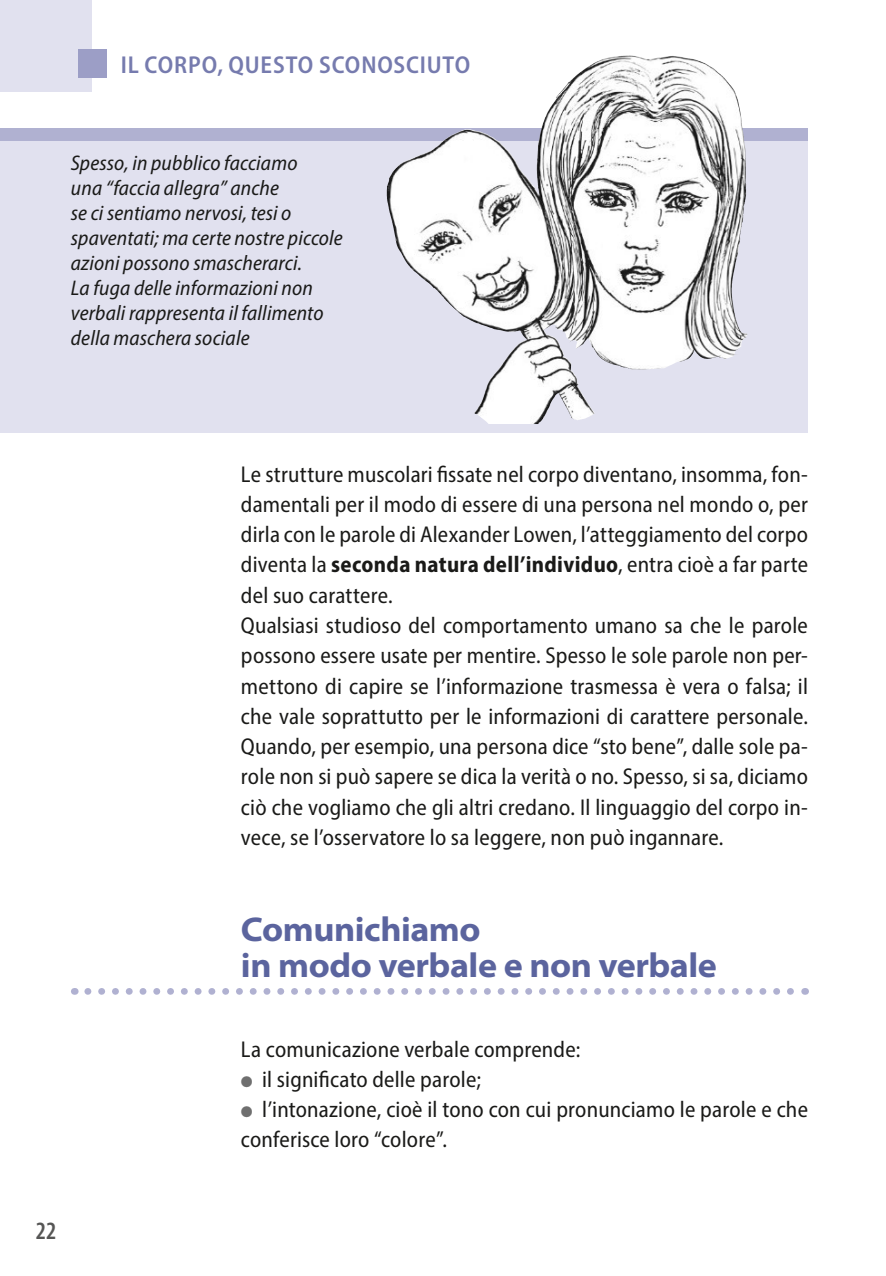
<style>
.page{position:relative;width:886px;height:1276px;background:#fff}
.page>*{position:absolute;margin:0;border:0;box-sizing:border-box;transform-origin:0 0}
.t1{font:700 semi-expanded 34.5px/36px "Myriad Pro";letter-spacing:-.015em;color:#5b649e}
.t2{font:600 condensed 25px "Myriad Pro";color:#565655}
.t3{font:600 semi-condensed 24.5px "Myriad Pro";letter-spacing:.035em;color:#767bae}
.t4{font:semi-condensed 23px/30.2px "Myriad Pro";letter-spacing:.01em;color:#1a1a18}
.t5{font:italic semi-condensed 21.25px/25px "Myriad Pro";letter-spacing:.005em;color:#1a1a18}
.s1{font-weight:700}
.s2{color:#6f6f6f}
</style>
<div class="page">
<div style="left:0;top:0;width:92px;height:92px;background:#e1e1ef"></div>
<div style="left:78px;top:50px;width:28px;height:28px;background:#9c9ec6"></div>
<svg style="left:88px;top:988px;width:706px;height:6px"></svg>
<svg style="left:0;top:140px;width:808px;height:293px;fill:#e1e1ef"></svg>
<svg style="left:0;top:128px;width:808px;height:12px;fill:#b0b1d1"></svg>
<img style="left:556px;top:55px;width:73px;height:43px">
<p class="t3" style="left:121px;top:50px;width:351px">IL CORPO, QUESTO SCONOSCIUTO</p>
<p class="t5" style="left:71px;top:152px;width:273px">Spesso, in pubblico facciamo<br>una “faccia allegra” anche<br>se ci sentiamo nervosi, tesi o spaventati; ma certe nostre piccole azioni possono smascherarci.<br>La fuga delle informazioni non verbali rappresenta il fallimento della maschera sociale</p>
<p class="t2" style="left:36px;top:1216px;width:22px">22</p>
<p class="t4" style="left:241px;top:461px;width:568px">Le strutture muscolari fissate nel corpo diventano, insomma, fon&shy;damentali per il modo di essere di una persona nel mondo o, per dirla con le parole di Alexander Lowen, l’atteggiamento del corpo diventa la <span class="s1">seconda natura dell’individuo</span>, entra cioè a far parte del suo carattere.<br>Qualsiasi studioso del comportamento umano sa che le parole possono essere usate per mentire. Spesso le sole parole non per&shy;mettono di capire se l’informazione trasmessa è vera o falsa; il che vale soprattutto per le informazioni di carattere personale.<br>Quando, per esempio, una persona dice “sto bene”, dalle sole pa&shy;role non si può sapere se dica la verità o no. Spesso, si sa, diciamo ciò che vogliamo che gli altri credano. Il linguaggio del corpo in&shy;vece, se l’osservatore lo sa leggere, non può ingannare.</p>
<h1 class="t1" style="left:241px;top:911px;width:477px">Comunichiamo<br>in modo verbale e non verbale</h1>
<p class="t4" style="left:241px;top:1035px;width:341px">La comunicazione verbale comprende:</p>
<p class="t4" style="left:241px;top:1066px;width:241px"><span class="s2">●</span> il significato delle parole;</p>
<p class="t4" style="left:241px;top:1096px;width:568px"><span class="s2">●</span> l’intonazione, cioè il tono con cui pronunciamo le parole e che conferisce loro “colore”.</p>
</div>
